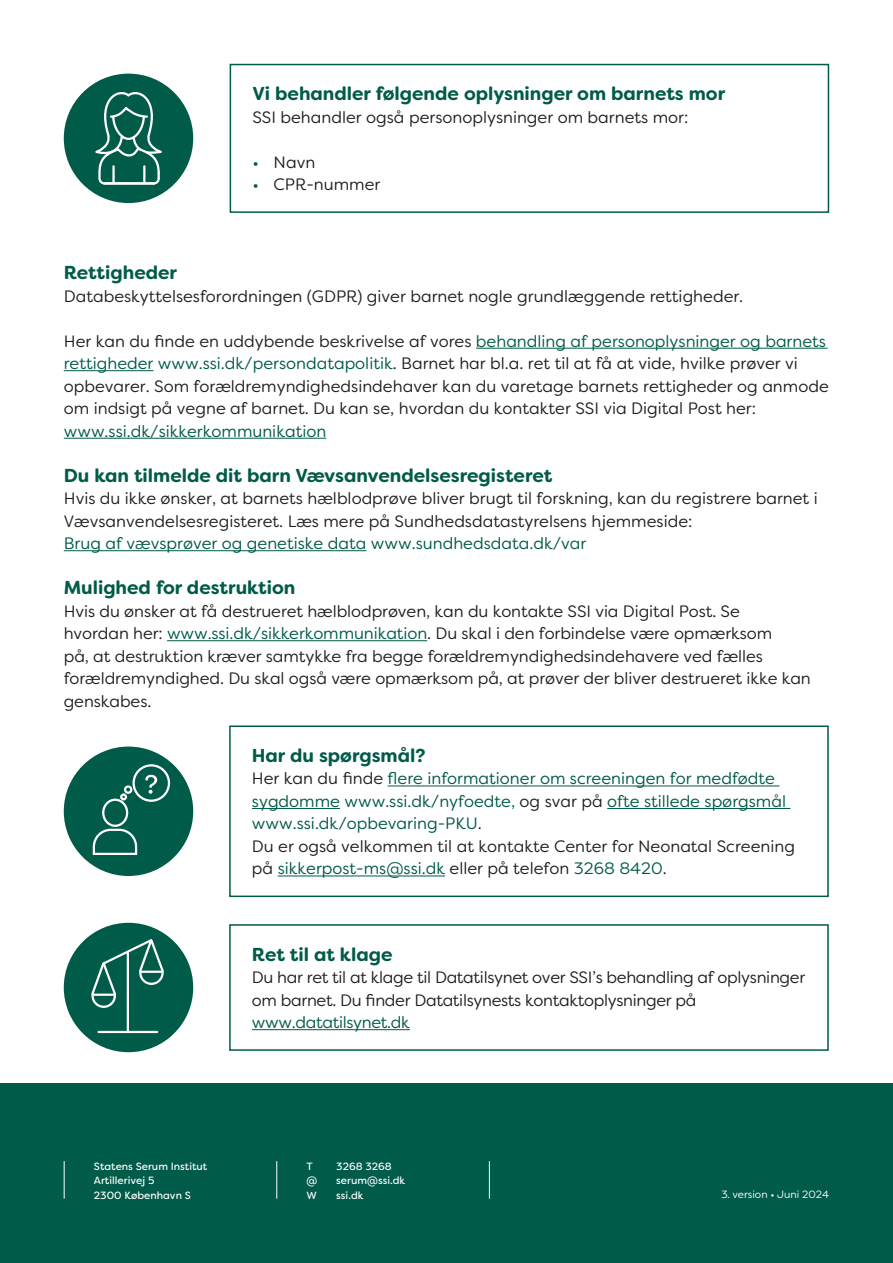
<style>
.page{position:relative;width:893px;height:1263px;background:#fff}
.page>*{position:absolute;margin:0;border:0;box-sizing:border-box;transform-origin:0 0}
.H2_kopi{font:700 18.75px "Filson Soft";color:#005b48}
.brødtekst{font:16.5px/22.5px "Filson Soft";color:#231f20}
.brødtekst_kopi{font:16.5px/22.5px "Filson Soft";color:#231f20}
.brødtekst_kopi-2{font:16.5px/22.5px "Filson Soft";color:#005b48}
.brødtekst_kopi-3{font:16.5px/22.5px "Filson Soft";letter-spacing:-.02em;color:#231f20}
.t1{font:10.5px/14.7px "Filson Soft";color:#fff}
.t2{font:10.5px "Filson Soft";color:#fff}
.s1{color:#005b48}
.s2{color:#231f20}
</style>
<div class="page">
<div style="left:0;top:1083px;width:893px;height:180px;background:#005b48"></div>
<div style="left:64px;top:923px;width:129px;height:129px;background:#005b48;border-radius:50%"></div>
<hr style="left:127px;top:952px;width:2px;height:79px;background:#fff">
<hr style="left:99px;top:1031px;width:58px;height:2px;background:#fff">
<svg style="left:91px;top:939px;width:73px;height:70px"></svg>
<hr style="left:252px;top:1029px;width:158px;height:1px;background:#005b48">
<div style="left:229px;top:924px;width:600px;height:127px;border:2px solid #005b48"></div>
<hr style="left:388px;top:785px;width:391px;height:1px;background:#005b48">
<hr style="left:252px;top:808px;width:88px;height:1px;background:#005b48">
<hr style="left:607px;top:808px;width:183px;height:1px;background:#005b48">
<hr style="left:278px;top:875px;width:167px;height:1px;background:#005b48">
<div style="left:229px;top:725px;width:600px;height:172px;border:2px solid #005b48"></div>
<div style="left:64px;top:746px;width:129px;height:130px;background:#005b48;border-radius:50%"></div>
<div style="left:102px;top:798px;width:26px;height:29px;border:2px solid #fff;border-radius:50%"></div>
<svg style="left:93px;top:828px;width:45px;height:27px"></svg>
<svg style="left:145px;top:775px;width:12px;height:19px"></svg>
<div style="left:132px;top:764px;width:38px;height:38px;border:2px solid #fff;border-radius:50%"></div>
<div style="left:124px;top:785px;width:8px;height:9px;border:2px solid #fff;border-radius:50%"></div>
<div style="left:120px;top:793px;width:7px;height:7px;border:2px solid #fff;border-radius:50%"></div>
<hr style="left:489px;top:1161px;width:1px;height:38px;background:#fff">
<hr style="left:64px;top:1161px;width:1px;height:38px;background:#fff">
<hr style="left:276px;top:1161px;width:1px;height:38px;background:#fff">
<hr style="left:476px;top:348px;width:352px;height:1px;background:#005b48">
<hr style="left:64px;top:370px;width:89px;height:1px;background:#005b48">
<hr style="left:64px;top:438px;width:262px;height:1px;background:#005b48">
<hr style="left:64px;top:550px;width:302px;height:1px;background:#005b48">
<hr style="left:167px;top:640px;width:260px;height:1px;background:#005b48">
<div style="left:230px;top:64px;width:599px;height:149px;border:2px solid #005b48"></div>
<div style="left:64px;top:74px;width:129px;height:129px;background:#005b48;border-radius:50%"></div>
<svg style="left:95px;top:92px;width:67px;height:93px"></svg>
<h2 class="H2_kopi" style="left:252px;top:81px;width:474px">Vi behandler følgende oplysninger om barnets mor</h2>
<p class="brødtekst_kopi" style="left:252px;top:105px;width:437px">SSI behandler også personoplysninger om barnets mor:</p>
<p class="brødtekst_kopi" style="left:252px;top:150px;width:65px"><span class="s1">•</span> Navn</p>
<p class="brødtekst_kopi" style="left:252px;top:173px;width:130px"><span class="s1">•</span> CPR-nummer</p>
<h2 class="H2_kopi" style="left:64px;top:260px;width:115px">Rettigheder</h2>
<p class="brødtekst" style="left:64px;top:284px;width:681px">Databeskyttelsesforordningen (GDPR) giver barnet nogle grundlæggende rettigheder.</p>
<p class="brødtekst" style="left:64px;top:329px;width:764px">Her kan du finde en uddybende beskrivelse af vores <span class="s1">behandling af personoplysninger og barnets</span></p>
<p class="brødtekst" style="left:64px;top:352px;width:766px"><span class="s1">rettigheder www.ssi.dk/persondatapolitik</span>. Barnet har bl.a. ret til at få at vide, hvilke prøver vi opbevarer. Som forældremyndighedsindehaver kan du varetage barnets rettigheder og anmode om indsigt på vegne af barnet. Du kan se, hvordan du kontakter SSI via Digital Post her: <span class="s1">www.ssi.dk/sikkerkommunikation</span></p>
<h2 class="H2_kopi" style="left:64px;top:463px;width:490px">Du kan tilmelde dit barn Vævsanvendelsesregisteret</h2>
<p class="brødtekst" style="left:64px;top:487px;width:755px">Hvis du ikke ønsker, at barnets hælblodprøve bliver brugt til forskning, kan du registrere barnet i<br>Vævsanvendelsesregisteret. Læs mere på Sundhedsdatastyrelsens hjemmeside:<br><span class="s1">Brug af vævsprøver og genetiske data www.sundhedsdata.dk/var</span></p>
<h2 class="H2_kopi" style="left:64px;top:575px;width:233px">Mulighed for destruktion</h2>
<p class="brødtekst" style="left:64px;top:599px;width:749px">Hvis du ønsker at få destrueret hælblodprøven, kan du kontakte SSI via Digital Post. Se<br>hvordan her: <span class="s1">www.ssi.dk/sikkerkommunikation</span>. Du skal i den forbindelse være opmærksom<br>på, at destruktion kræver samtykke fra begge forældremyndighedsindehavere ved fælles forældremyndighed. Du skal også være opmærksom på, at prøver der bliver destrueret ikke kan genskabes.</p>
<h2 class="H2_kopi" style="left:252px;top:743px;width:175px">Har du spørgsmål?</h2>
<p class="brødtekst_kopi-2" style="left:252px;top:767px;width:536px"><span class="s2">Her kan du finde</span> flere informationer om screeningen for medfødte sygdomme www.ssi.dk/nyfoedte, <span class="s2">og svar på</span> ofte stillede spørgsmål www.ssi.dk/opbevaring-PKU<span class="s2">.</span></p>
<p class="brødtekst_kopi" style="left:252px;top:835px;width:545px">Du er også velkommen til at kontakte Center for Neonatal Screening på <span class="s1">sikkerpost-ms@ssi.dk</span> eller på telefon <span class="s1">3268 8420</span>.</p>
<h2 class="H2_kopi" style="left:252px;top:942px;width:142px">Ret til at klage</h2>
<p class="brødtekst_kopi-3" style="left:252px;top:966px;width:555px">Du har ret til at klage til Datatilsynet over SSI’s behandling af oplysninger om barnet. Du finder Datatilsynests kontaktoplysninger på <span class="s1">www.datatilsynet.dk</span></p>
<p class="t1" style="left:94px;top:1159px;width:115px">Statens Serum Institut<br>Artillerivej 5<br>2300 København S</p>
<p class="t1" style="left:307px;top:1159px;width:8px">T</p>
<p class="t1" style="left:336px;top:1159px;width:57px">3268 3268</p>
<p class="t1" style="left:307px;top:1173px;width:12px">@</p>
<p class="t1" style="left:336px;top:1173px;width:71px">serum@ssi.dk</p>
<p class="t1" style="left:307px;top:1188px;width:12px">W</p>
<p class="t1" style="left:336px;top:1188px;width:29px">ssi.dk</p>
<p class="t2" style="left:721px;top:1188px;width:109px">3. version • Juni 2024</p>
</div>
